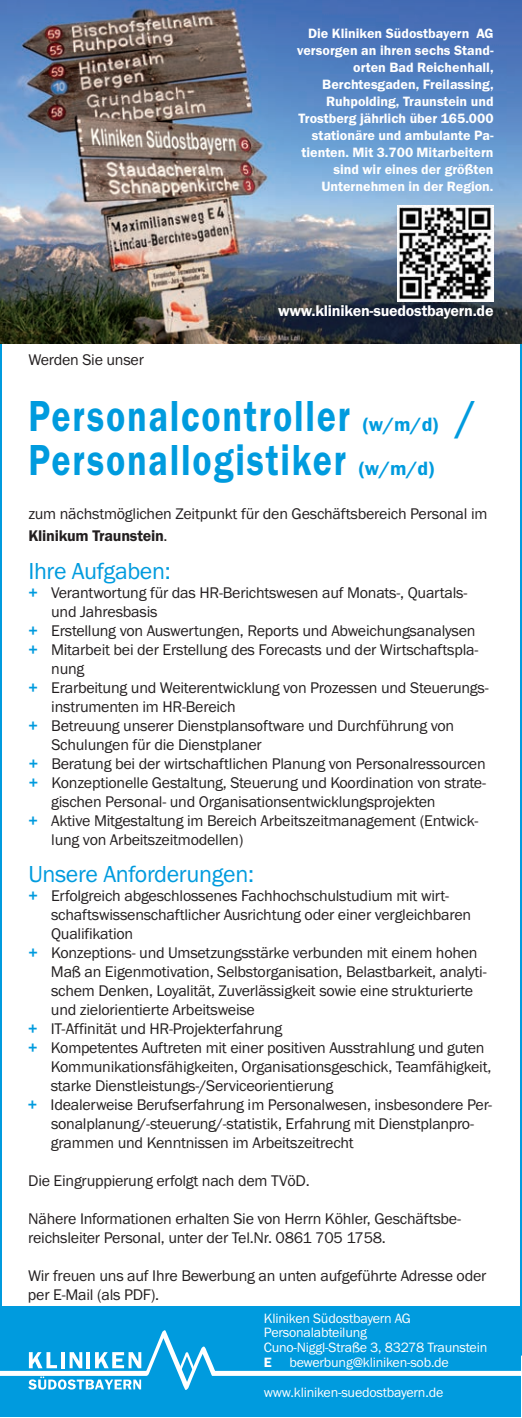
<style>
.page{position:relative;width:522px;height:1418px;background:#fff}
.page>*{position:absolute;margin:0;border:0;box-sizing:border-box;transform-origin:0 0}
.t1{font:600 45px "Franklin Gothic";letter-spacing:.05em;color:#009bde;scale:.8 1}
.t2{font:24px "Franklin Gothic";letter-spacing:-.015em;color:#009bde}
.t3{font:600 20px "Franklin Gothic";color:#009bde}
.t4{font:16px/19px "Franklin Gothic";letter-spacing:-.015em;color:#231f20}
.t5{font:600 16px "Franklin Gothic";letter-spacing:-.015em;color:#fff}
.t6{font:600 14px/17px "Franklin Gothic";color:#fff;text-align:right}
.t7{font:14px/14.8px "Franklin Gothic";letter-spacing:-.015em;color:#fff}
.s1{font-weight:600}
.s2{font-weight:600;color:#009bde}
</style>
<div class="page">
<div style="left:0;top:1306px;width:521px;height:111px;background:#009bde"></div>
<svg style="left:0;top:1330px;width:522px;height:59px"></svg>
<svg style="left:178px;top:1351px;width:17px;height:20px"></svg>
<img style="left:0;top:0;width:522px;height:344px">
<img style="left:397px;top:205px;width:96px;height:96px">
<p class="t6" style="left:297px;top:25px;width:198px">Die Kliniken Südostbayern AG versorgen an ihren sechs Stand&shy;orten Bad Reichenhall,<br>Berchtesgaden, Freilassing,<br>Ruhpolding, Traunstein und<br>Trostberg jährlich über 165.000 stationäre und ambulante Pa&shy;tienten. Mit 3.700 Mitarbeitern sind wir eines der größten<br>Unternehmen in der Region.</p>
<p class="t5" style="left:278px;top:301px;width:217px">www.kliniken-suedostbayern.de</p>
<p class="t4" style="left:28px;top:349px;width:117px">Werden Sie unser</p>
<h1 class="t1" style="left:28px;top:389px;width:404px">Personalcontroller</h1>
<p class="t3" style="left:363px;top:412px;width:77px">(w/m/d)</p>
<h1 class="t1" style="left:456px;top:389px;width:26px">/</h1>
<h1 class="t1" style="left:28px;top:433px;width:399px">Personallogistiker</h1>
<p class="t3" style="left:359px;top:456px;width:77px">(w/m/d)</p>
<p class="t4" style="left:28px;top:502px;width:460px;line-height:22px">zum nächstmöglichen Zeitpunkt für den Geschäftsbereich Personal im<br><span class="s1">Klinikum Traunstein</span>.</p>
<h2 class="t2" style="left:28px;top:556px;width:144px">Ihre Aufgaben:</h2>
<p class="t4" style="left:28px;top:582px;width:440px"><span class="s2">+</span> Verantwortung für das HR-Berichtswesen auf Monats-, Quartals-</p>
<p class="t4" style="left:51px;top:601px;width:108px">und Jahresbasis</p>
<p class="t4" style="left:28px;top:620px;width:448px"><span class="s2">+</span> Erstellung von Auswertungen, Reports und Abweichungsanalysen</p>
<p class="t4" style="left:28px;top:639px;width:451px"><span class="s2">+</span> Mitarbeit bei der Erstellung des Forecasts und der Wirtschaftspla-</p>
<p class="t4" style="left:51px;top:658px;width:35px">nung</p>
<p class="t4" style="left:29px;top:677px;width:461px"><span class="s2">+</span> Erarbeitung und Weiterentwicklung von Prozessen und Steuerungs-</p>
<p class="t4" style="left:51px;top:696px;width:186px">instrumenten im HR-Bereich</p>
<p class="t4" style="left:29px;top:715px;width:427px"><span class="s2">+</span> Betreuung unserer Dienstplansoftware und Durchführung von</p>
<p class="t4" style="left:51px;top:734px;width:212px">Schulungen für die Dienstplaner</p>
<p class="t4" style="left:29px;top:753px;width:458px"><span class="s2">+</span> Beratung bei der wirtschaftlichen Planung von Personalressourcen</p>
<p class="t4" style="left:29px;top:772px;width:458px"><span class="s2">+</span> Konzeptionelle Gestaltung, Steuerung und Koordination von strate-</p>
<p class="t4" style="left:51px;top:791px;width:386px">gischen Personal- und Organisationsentwicklungsprojekten</p>
<p class="t4" style="left:28px;top:810px;width:451px"><span class="s2">+</span> Aktive Mitgestaltung im Bereich Arbeitszeitmanagement (Entwick-</p>
<p class="t4" style="left:51px;top:829px;width:193px">lung von Arbeitszeitmodellen)</p>
<h2 class="t2" style="left:28px;top:859px;width:227px">Unsere Anforderungen:</h2>
<p class="t4" style="left:28px;top:885px;width:422px"><span class="s2">+</span> Erfolgreich abgeschlossenes Fachhochschulstudium mit wirt-</p>
<p class="t4" style="left:51px;top:904px;width:421px">schaftswissenschaftlicher Ausrichtung oder einer vergleichbaren</p>
<p class="t4" style="left:51px;top:923px;width:84px">Qualifikation</p>
<p class="t4" style="left:28px;top:942px;width:450px"><span class="s2">+</span> Konzeptions- und Umsetzungsstärke verbunden mit einem hohen</p>
<p class="t4" style="left:51px;top:961px;width:437px">Maß an Eigenmotivation, Selbstorganisation, Belastbarkeit, analyti-</p>
<p class="t4" style="left:51px;top:980px;width:423px">schem Denken, Loyalität, Zuverlässigkeit sowie eine strukturierte</p>
<p class="t4" style="left:51px;top:999px;width:205px">und zielorientierte Arbeitsweise</p>
<p class="t4" style="left:28px;top:1018px;width:256px"><span class="s2">+</span> IT-Affinität und HR-Projekterfahrung</p>
<p class="t4" style="left:28px;top:1037px;width:458px"><span class="s2">+</span> Kompetentes Auftreten mit einer positiven Ausstrahlung und guten</p>
<p class="t4" style="left:51px;top:1056px;width:442px">Kommunikationsfähigkeiten, Organisationsgeschick, Teamfähigkeit,</p>
<p class="t4" style="left:51px;top:1075px;width:284px">starke Dienstleistungs-/Serviceorientierung</p>
<p class="t4" style="left:28px;top:1094px;width:466px"><span class="s2">+</span> Idealerweise Berufserfahrung im Personalwesen, insbesondere Per-</p>
<p class="t4" style="left:51px;top:1113px;width:424px">sonalplanung/-steuerung/-statistik, Erfahrung mit Dienstplanpro-</p>
<p class="t4" style="left:51px;top:1132px;width:304px">grammen und Kenntnissen im Arbeitszeitrecht</p>
<p class="t4" style="left:28px;top:1170px;width:283px">Die Eingruppierung erfolgt nach dem TVöD.</p>
<p class="t4" style="left:28px;top:1208px;width:434px">Nähere Informationen erhalten Sie von Herrn Köhler, Geschäftsbe&shy;reichsleiter Personal, unter der Tel.Nr. 0861 705 1758.</p>
<p class="t4" style="left:28px;top:1265px;width:460px">Wir freuen uns auf Ihre Bewerbung an unten aufgeführte Adresse oder per E-Mail (als PDF).</p>
<p class="t7" style="left:264px;top:1310px;width:225px">Kliniken Südostbayern AG<br>Personalabteilung<br>Cuno-Niggl-Straße 3, 83278 Traunstein</p>
<p class="t6" style="left:264px;top:1353px;width:9px">E</p>
<p class="t7" style="left:264px;top:1347px;width:186px;line-height:29.6px;text-indent:26px">bewerbung@kliniken-sob.de www.kliniken-suedostbayern.de</p>
</div>
